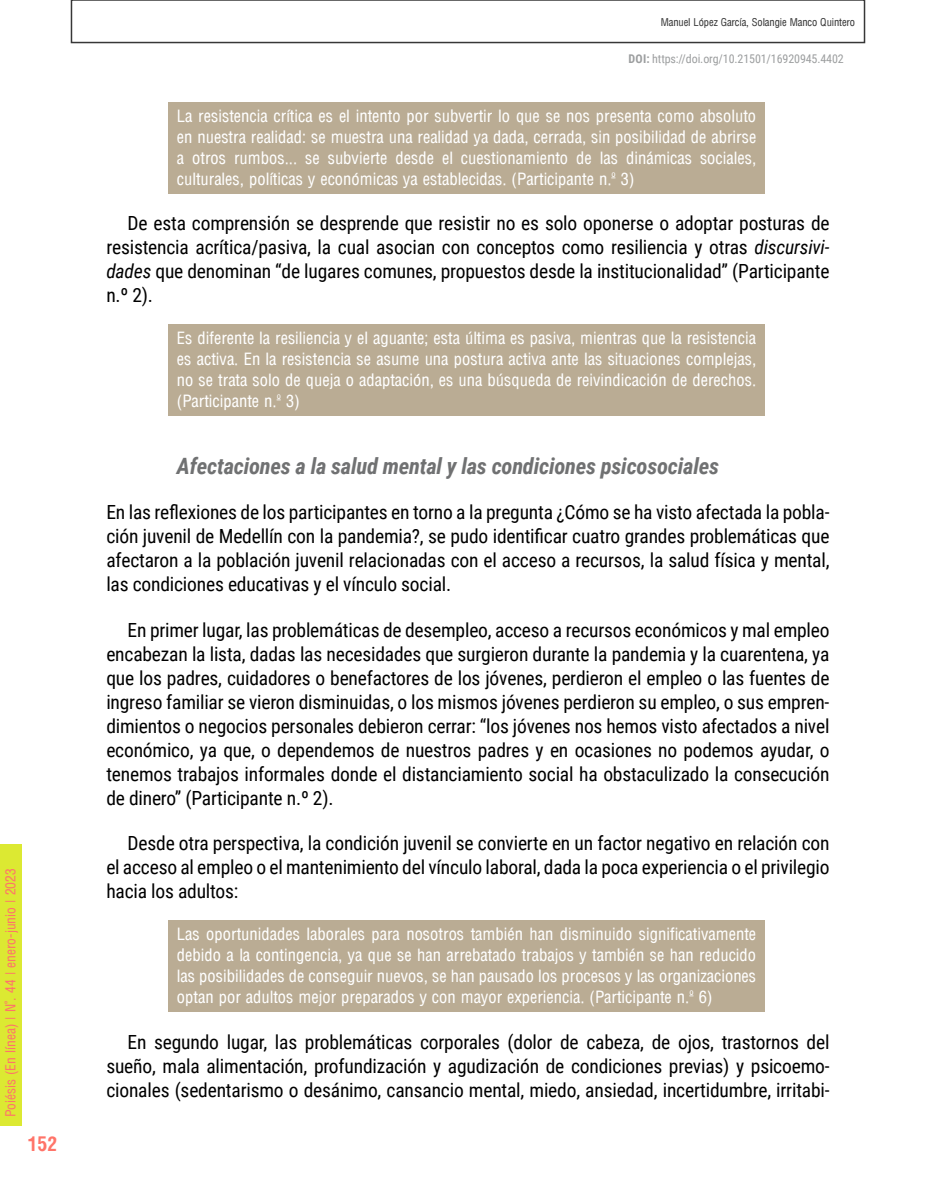
<style>
.page{position:relative;width:936px;height:1191px;background:#fff}
.page>*{position:absolute;margin:0;border:0;box-sizing:border-box;transform-origin:0 0}
.t1{font:italic 700 22.5px "Roboto Condensed";letter-spacing:-.01em;color:#707172}
.t2{font:19.5px/24px "Roboto Condensed";letter-spacing:-.01em;color:#000;text-align:justify}
.t3{font:700 condensed 19.5px "Arena";color:#ff7469}
.t4{font:16.5px/21px "Arena Condensed";color:#fff;text-align:justify}
.t5{font:13.5px "Arena Condensed";color:#ff7469}
.t6{font:12px "Roboto Condensed";letter-spacing:-.01em;color:#9c9e9f}
.t7{font:10.5px "Arena Condensed";letter-spacing:-.01em;color:#373737}
.s1{font-weight:700}
.s2{font-style:italic}
</style>
<div class="page">
<div style="left:0;top:844px;width:21px;height:282px;background:#dce932"></div>
<div style="left:71px;top:0;width:794px;height:43px;border:2px solid #373737"></div>
<div style="left:168px;top:102px;width:596px;height:91px;background:#baac94"></div>
<div style="left:168px;top:325px;width:596px;height:91px;background:#baac94"></div>
<div style="left:168px;top:920px;width:596px;height:91px;background:#baac94"></div>
<p class="t5" style="left:3px;top:1117px;width:251px;rotate:-90deg">Poiésis (En línea) | N°. 44 | enero-junio | 2023</p>
<p class="t3" style="left:28px;top:1132px;width:31px">152</p>
<p class="t7" style="left:660px;top:16px;width:196px">Manuel López García, Solangie Manco Quintero</p>
<p class="t6" style="left:628px;top:51px;width:217px"><span class="s1">DOI:</span> https://doi.org/10.21501/16920945.4402</p>
<p class="t4" style="left:177px;top:105px;width:581px">La resistencia crítica es el intento por subvertir lo que se nos presenta como absoluto en nuestra realidad: se muestra una realidad ya dada, cerrada, sin posibilidad de abrirse a otros rumbos... se subvierte desde el cuestionamiento de las dinámicas sociales, culturales, políticas y económicas ya establecidas. (Participante n.º 3)</p>
<p class="t2" style="left:106px;top:210px;width:724px;text-indent:21px">De esta comprensión se desprende que resistir no es solo oponerse o adoptar posturas de resistencia acrítica/pasiva, la cual asocian con conceptos como resiliencia y otras <span class="s2">discursivi&shy;dades</span> que denominan “de lugares comunes, propuestos desde la institucionalidad” (Participante n.º 2).</p>
<p class="t4" style="left:177px;top:328px;width:581px">Es diferente la resiliencia y el aguante; esta última es pasiva, mientras que la resistencia es activa. En la resistencia se asume una postura activa ante las situaciones complejas, no se trata solo de queja o adaptación, es una búsqueda de reivindicación de derechos. (Participante n.º 3)</p>
<p class="t1" style="left:177px;top:450px;width:543px">Afectaciones a la salud mental y las condiciones psicosociales</p>
<p class="t2" style="left:106px;top:499px;width:724px">En las reflexiones de los participantes en torno a la pregunta ¿Cómo se ha visto afectada la pobla&shy;ción juvenil de Medellín con la pandemia?, se pudo identificar cuatro grandes problemáticas que afectaron a la población juvenil relacionadas con el acceso a recursos, la salud física y mental, las condiciones educativas y el vínculo social.</p>
<p class="t2" style="left:106px;top:617px;width:724px;text-indent:21px">En primer lugar, las problemáticas de desempleo, acceso a recursos económicos y mal empleo encabezan la lista, dadas las necesidades que surgieron durante la pandemia y la cuarentena, ya que los padres, cuidadores o benefactores de los jóvenes, perdieron el empleo o las fuentes de ingreso familiar se vieron disminuidas, o los mismos jóvenes perdieron su empleo, o sus empren&shy;dimientos o negocios personales debieron cerrar: “los jóvenes nos hemos visto afectados a nivel económico, ya que, o dependemos de nuestros padres y en ocasiones no podemos ayudar, o tenemos trabajos informales donde el distanciamiento social ha obstaculizado la consecución de dinero” (Participante n.º 2).</p>
<p class="t2" style="left:106px;top:830px;width:724px;text-indent:21px">Desde otra perspectiva, la condición juvenil se convierte en un factor negativo en relación con el acceso al empleo o el mantenimiento del vínculo laboral, dada la poca experiencia o el privilegio hacia los adultos:</p>
<p class="t4" style="left:177px;top:924px;width:581px">Las oportunidades laborales para nosotros también han disminuido significativamente debido a la contingencia, ya que se han arrebatado trabajos y también se han reducido las posibilidades de conseguir nuevos, se han pausado los procesos y las organizaciones optan por adultos mejor preparados y con mayor experiencia. (Participante n.º 6)</p>
<p class="t2" style="left:106px;top:1028px;width:724px;text-indent:21px">En segundo lugar, las problemáticas corporales (dolor de cabeza, de ojos, trastornos del sueño, mala alimentación, profundización y agudización de condiciones previas) y psicoemo&shy;cionales (sedentarismo o desánimo, cansancio mental, miedo, ansiedad, incertidumbre, irritabi-</p>
</div>
